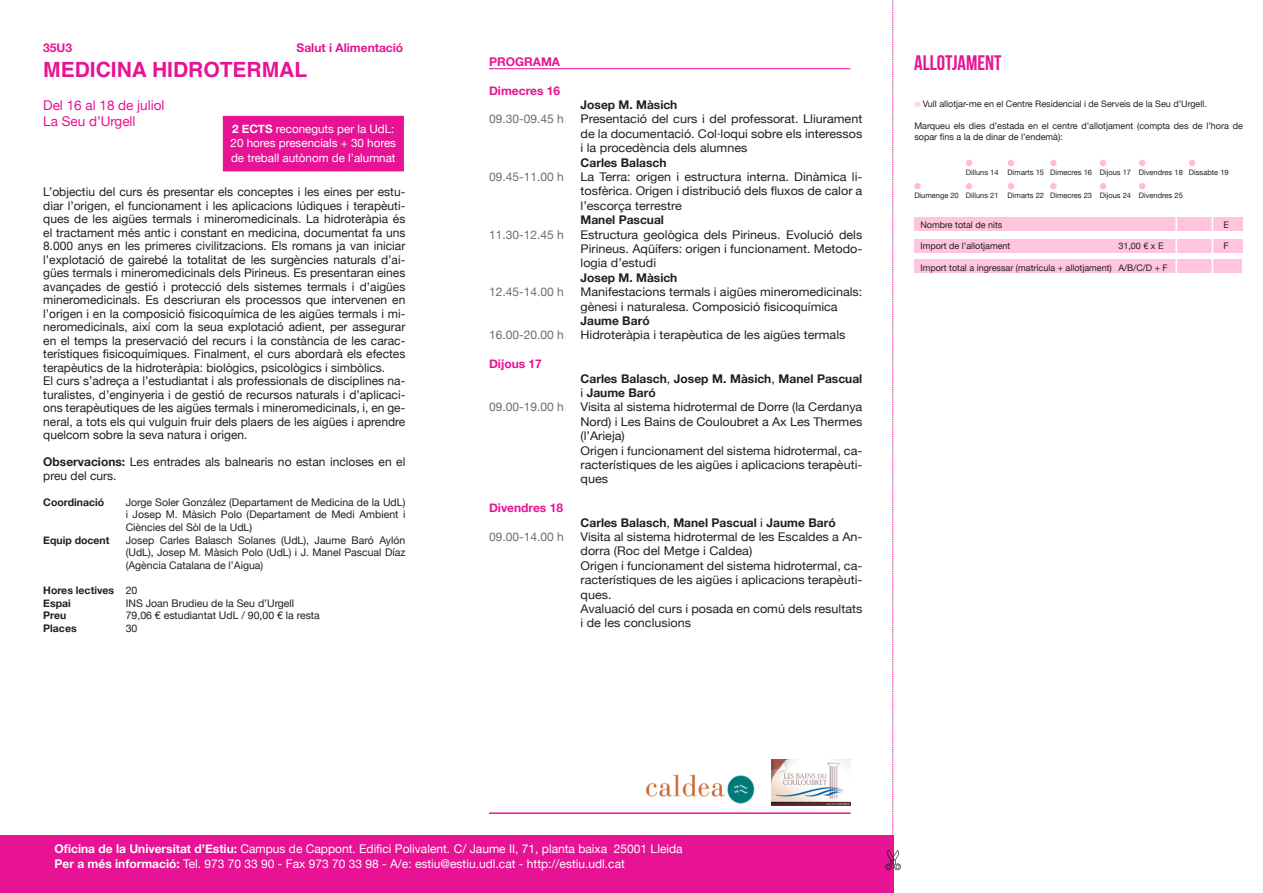
<style>
.page{position:relative;width:1263px;height:893px;background:#fff}
.page>*{position:absolute;margin:0;border:0;box-sizing:border-box;transform-origin:0 0}
.Body_Text{font:700 21px "Helvetica";color:#e71294}
.Body_Text-2{font:21px "Bebas Neue";color:#e71294}
.t1{font:13.5px "Helvetica Neue";color:#e71294}
.t2{font:12px/13.5px "Helvetica Neue";color:#231f20;text-align:justify}
.t3{font:12px/14.4px "Helvetica Neue";color:#231f20;text-align:justify;scale:1.05 1}
.t4{font:12px "Helvetica Neue";color:#fff}
.t5{font:700 12px/14.4px "Helvetica Neue";color:#231f20}
.t6{font:12px "Helvetica Neue";color:#6c6d70}
.Body_Text-3{font:700 12px "Helvetica Neue";color:#e71294}
.t7{font:11.7px/14.4px "Helvetica Neue";color:#fff}
.t8{font:10.5px/12.6px "Helvetica Neue";color:#231f20;text-align:justify}
.t9{font:700 10.5px "Helvetica Neue";color:#231f20}
.t10{font:9px/10.8px "Helvetica Neue";color:#231f20}
.t11{font:7.5px "Helvetica Neue";color:#231f20}
.s1{font-weight:700}
.s2{font-weight:400}
</style>
<div class="page">
<div style="left:0;top:836px;width:893px;height:57px;background:#e71294"></div>
<svg style="left:885px;top:0;width:16px;height:893px"></svg>
<hr style="left:489px;top:812px;width:361px;height:2px;background:#e71294">
<hr style="left:489px;top:68px;width:361px;height:1px;background:#e71294">
<div style="left:914px;top:217px;width:328px;height:14px;background:#ffc5de"></div>
<div style="left:914px;top:239px;width:328px;height:14px;background:#ffc5de"></div>
<div style="left:914px;top:259px;width:328px;height:14px;background:#ffc5de"></div>
<hr style="left:1175px;top:210px;width:2px;height:68px;background:#fff">
<hr style="left:1212px;top:207px;width:1px;height:71px;background:#fff">
<svg style="left:914px;top:101px;width:6px;height:6px"></svg>
<svg style="left:966px;top:160px;width:6px;height:6px"></svg>
<svg style="left:1008px;top:160px;width:6px;height:6px"></svg>
<svg style="left:1050px;top:160px;width:6px;height:6px"></svg>
<svg style="left:1100px;top:160px;width:6px;height:6px"></svg>
<svg style="left:1139px;top:160px;width:6px;height:6px"></svg>
<svg style="left:1189px;top:160px;width:6px;height:6px"></svg>
<div style="left:914px;top:183px;width:7px;height:6px;background:#ffbbd8;border-radius:50%"></div>
<svg style="left:966px;top:183px;width:6px;height:6px"></svg>
<svg style="left:1008px;top:183px;width:6px;height:6px"></svg>
<svg style="left:1050px;top:183px;width:6px;height:6px"></svg>
<svg style="left:1100px;top:183px;width:6px;height:6px"></svg>
<svg style="left:1139px;top:183px;width:6px;height:6px"></svg>
<div style="left:223px;top:116px;width:181px;height:55px;background:#e71294"></div>
<img style="left:646px;top:774px;width:109px;height:30px">
<img style="left:771px;top:759px;width:79px;height:46px">
<p class="Body_Text-3" style="left:43px;top:38px;width:30px">35U3</p>
<p class="Body_Text-3" style="left:297px;top:38px;width:108px">Salut i Alimentació</p>
<p class="Body_Text" style="left:43px;top:53px;width:266px">MEDICINA HIDROTERMAL</p>
<p class="t1" style="left:43px;top:95px;width:123px">Del 16 al 18 de juliol</p>
<p class="t1" style="left:43px;top:111px;width:94px">La Seu d’Urgell</p>
<p class="t7" style="left:232px;top:123px;width:164px"><span class="s1">2 ECTS</span> reconeguts per la UdL:</p>
<p class="t7" style="left:231px;top:137px;width:167px">20 hores presencials + 30 hores de treball autònom de l’alumnat</p>
<p class="t2" style="left:43px;top:186px;width:364px">L’objectiu del curs és presentar els conceptes i les eines per estu&shy;diar l’origen, el funcionament i les aplicacions lúdiques i terapèuti&shy;ques de les aigües termals i mineromedicinals. La hidroteràpia és el tractament més antic i constant en medicina, documentat fa uns 8.000 anys en les primeres civilitzacions. Els romans ja van iniciar l’explotació de gairebé la totalitat de les surgències naturals d’ai&shy;gües termals i mineromedicinals dels Pirineus. Es presentaran eines avançades de gestió i protecció dels sistemes termals i d’aigües mineromedicinals. Es descriuran els processos que intervenen en l’origen i en la composició fisicoquímica de les aigües termals i mi&shy;neromedicinals, així com la seua explotació adient, per assegurar en el temps la preservació del recurs i la constància de les carac&shy;terístiques fisicoquímiques. Finalment, el curs abordarà els efectes terapèutics de la hidroteràpia: biològics, psicològics i simbòlics.</p>
<p class="t2" style="left:43px;top:375px;width:364px">El curs s’adreça a l’estudiantat i als professionals de disciplines na&shy;turalistes, d’enginyeria i de gestió de recursos naturals i d’aplicaci&shy;ons terapèutiques de les aigües termals i mineromedicinals, i, en ge&shy;neral, a tots els qui vulguin fruir dels plaers de les aigües i aprendre quelcom sobre la seva natura i origen.</p>
<p class="t2" style="left:43px;top:456px;width:364px"><span class="s1">Observacions:</span> Les entrades als balnearis no estan incloses en el preu del curs.</p>
<p class="t9" style="left:43px;top:494px;width:63px">Coordinació</p>
<p class="t8" style="left:126px;top:496px;width:281px">Jorge Soler González (Departament de Medicina de la UdL) i Josep M. Màsich Polo (Departament de Medi Ambient i Ciències del Sòl de la UdL)</p>
<p class="t9" style="left:43px;top:532px;width:68px">Equip docent</p>
<p class="t8" style="left:126px;top:534px;width:281px">Josep Carles Balasch Solanes (UdL), Jaume Baró Aylón (UdL), Josep M. Màsich Polo (UdL) i J. Manel Pascual Díaz (Agència Catalana de l’Aigua)</p>
<p class="t9" style="left:43px;top:582px;width:96px">Hores lectives <span class="s2">20</span></p>
<p class="t9" style="left:43px;top:595px;width:29px">Espai</p>
<p class="t8" style="left:126px;top:597px;width:170px">INS Joan Brudieu de la Seu d’Urgell</p>
<p class="t9" style="left:43px;top:607px;width:25px">Preu</p>
<p class="t8" style="left:126px;top:610px;width:196px">79,06 € estudiantat UdL / 90,00 € la resta</p>
<p class="t9" style="left:43px;top:620px;width:35px">Places</p>
<p class="t8" style="left:126px;top:622px;width:13px">30</p>
<p class="Body_Text-3" style="left:489px;top:52px;width:73px">PROGRAMA</p>
<p class="Body_Text-3" style="left:489px;top:81px;width:73px">Dimecres 16</p>
<p class="t5" style="left:580px;top:98px;width:98px">Josep M. Màsich</p>
<p class="t6" style="left:489px;top:110px;width:76px">09.30-09.45 h</p>
<p class="t3" style="left:580px;top:113px;width:270px">Presentació del curs i del professorat. Lliurament de la documentació. Col·loqui sobre els interessos i la procedència dels alumnes</p>
<p class="t5" style="left:580px;top:155px;width:87px">Carles Balasch</p>
<p class="t6" style="left:489px;top:168px;width:76px">09.45-11.00 h</p>
<p class="t3" style="left:580px;top:170px;width:270px">La Terra: origen i estructura interna. Dinàmica li&shy;tosfèrica. Origen i distribució dels fluxos de calor a l’escorça terrestre</p>
<p class="t5" style="left:580px;top:213px;width:85px">Manel Pascual</p>
<p class="t6" style="left:489px;top:226px;width:76px">11.30-12.45 h</p>
<p class="t3" style="left:580px;top:228px;width:270px">Estructura geològica dels Pirineus. Evolució dels Pirineus. Aqüífers: origen i funcionament. Metodo&shy;logia d’estudi</p>
<p class="t5" style="left:580px;top:271px;width:98px">Josep M. Màsich</p>
<p class="t6" style="left:489px;top:283px;width:76px">12.45-14.00 h</p>
<p class="t3" style="left:580px;top:285px;width:270px">Manifestacions termals i aigües mineromedicinals: gènesi i naturalesa. Composició fisicoquímica</p>
<p class="t5" style="left:580px;top:314px;width:71px">Jaume Baró</p>
<p class="t6" style="left:489px;top:326px;width:76px">16.00-20.00 h</p>
<p class="t3" style="left:580px;top:329px;width:254px">Hidroteràpia i terapèutica de les aigües termals</p>
<p class="Body_Text-3" style="left:489px;top:354px;width:54px">Dijous 17</p>
<p class="t5" style="left:580px;top:371px;width:283px">Carles Balasch<span class="s2">,</span> Josep M. Màsich<span class="s2">,</span> Manel Pascual <span class="s2">i</span> Jaume Baró</p>
<p class="t6" style="left:489px;top:398px;width:76px">09.00-19.00 h</p>
<p class="t3" style="left:580px;top:401px;width:270px">Visita al sistema hidrotermal de Dorre (la Cerdanya Nord) i Les Bains de Couloubret a Ax Les Thermes (l’Arieja)</p>
<p class="t3" style="left:580px;top:444px;width:270px">Origen i funcionament del sistema hidrotermal, ca&shy;racterístiques de les aigües i aplicacions terapèuti&shy;ques</p>
<p class="Body_Text-3" style="left:489px;top:498px;width:76px">Divendres 18</p>
<p class="t5" style="left:580px;top:515px;width:257px">Carles Balasch<span class="s2">,</span> Manel Pascual <span class="s2">i</span> Jaume Baró</p>
<p class="t6" style="left:489px;top:528px;width:76px">09.00-14.00 h</p>
<p class="t3" style="left:580px;top:530px;width:270px">Visita al sistema hidrotermal de les Escaldes a An&shy;dorra (Roc del Metge i Caldea)</p>
<p class="t3" style="left:580px;top:559px;width:270px">Origen i funcionament del sistema hidrotermal, ca&shy;racterístiques de les aigües i aplicacions terapèuti&shy;ques.</p>
<p class="t3" style="left:580px;top:602px;width:270px">Avaluació del curs i posada en comú dels resultats i de les conclusions</p>
<p class="Body_Text-2" style="left:914px;top:51px;width:89px">ALLOTJAMENT</p>
<p class="t10" style="left:923px;top:99px;width:286px">Vull allotjar-me en el Centre Residencial i de Serveis de la Seu d’Urgell.</p>
<p class="t10" style="left:914px;top:121px;width:330px">Marqueu els dies d’estada en el centre d’allotjament (compta des de l’hora de sopar fins a la de dinar de l’endemà):</p>
<p class="t11" style="left:966px;top:167px;width:34px">Dilluns 14</p>
<p class="t11" style="left:1008px;top:167px;width:38px">Dimarts 15</p>
<p class="t11" style="left:1050px;top:167px;width:43px">Dimecres 16</p>
<p class="t11" style="left:1100px;top:167px;width:33px">Dijous 17</p>
<p class="t11" style="left:1139px;top:167px;width:45px">Divendres 18</p>
<p class="t11" style="left:1189px;top:167px;width:41px">Dissabte 19</p>
<p class="t11" style="left:914px;top:190px;width:46px">Diumenge 20</p>
<p class="t11" style="left:966px;top:190px;width:34px">Dilluns 21</p>
<p class="t11" style="left:1008px;top:190px;width:38px">Dimarts 22</p>
<p class="t11" style="left:1050px;top:190px;width:43px">Dimecres 23</p>
<p class="t11" style="left:1100px;top:190px;width:33px">Dijous 24</p>
<p class="t11" style="left:1139px;top:190px;width:45px">Divendres 25</p>
<p class="t10" style="left:920px;top:220px;width:84px">Nombre total de nits</p>
<p class="t10" style="left:1223px;top:220px;width:7px">E</p>
<p class="t10" style="left:920px;top:241px;width:92px">Import de l’allotjament</p>
<p class="t10" style="left:1118px;top:241px;width:47px">31,00 € x E</p>
<p class="t10" style="left:1223px;top:241px;width:7px">F</p>
<p class="t10" style="left:920px;top:263px;width:249px">Import total a ingressar (matrícula + allotjament) A/B/C/D + F</p>
<p class="t4" style="left:54px;top:840px;width:630px"><span class="s1">Oficina de la Universitat d’Estiu:</span> Campus de Cappont. Edifici Polivalent. C/ Jaume II, 71, planta baixa 25001 Lleida</p>
<p class="t4" style="left:54px;top:855px;width:572px"><span class="s1">Per a més informació:</span> Tel. 973 70 33 90 - Fax 973 70 33 98 - A/e: estiu@estiu.udl.cat - http://estiu.udl.cat</p>
</div>
